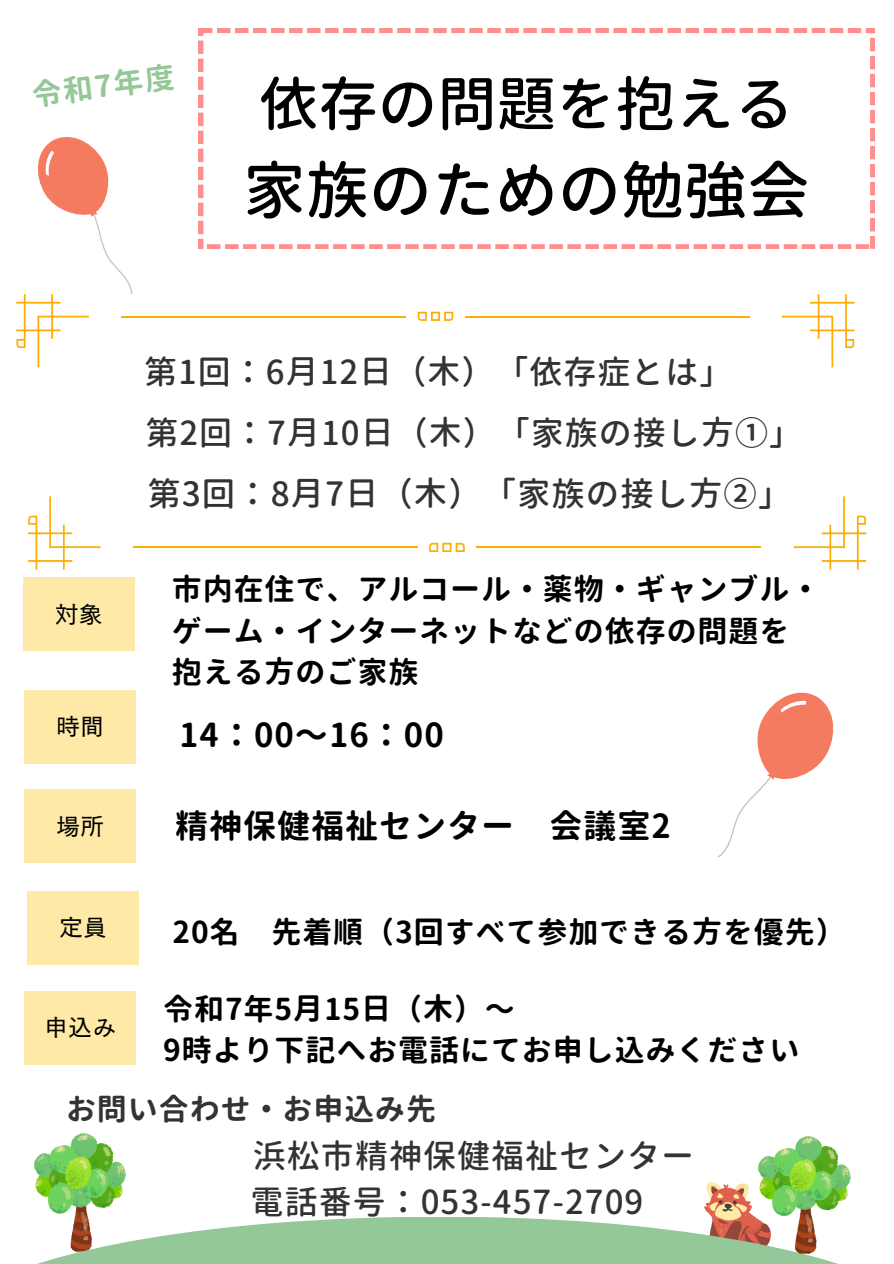
<style>
.page{position:relative;width:894px;height:1264px;background:#fff}
.page>*{position:absolute;margin:0;border:0;box-sizing:border-box;transform-origin:0 0}
.t1{font:500 63px "Gen Jyuu Gothic";color:#000}
.t2{font:500 59.4px "Gen Jyuu Gothic";color:#000}
.t3{font:500 33.45px "Gen Jyuu Gothic";letter-spacing:.03em;color:#333}
.t4{font:500 33px "Gen Jyuu Gothic";letter-spacing:.03em;color:#333}
.t5{font:700 33px "Gen Jyuu Gothic";letter-spacing:.03em;color:#000}
.t6{font:700 30px/41.7px "Gen Jyuu Gothic";letter-spacing:.03em;color:#000}
.t7{font:700 30px "Gen Jyuu Gothic";letter-spacing:.03em;color:#333}
.t8{font:700 30px "Gen Jyuu Gothic";color:#95c899}
.t9{font:24px "Canva Cezanne Pro N M";color:#000}
</style>
<div class="page">
<div style="left:23px;top:577px;width:112px;height:74px;background:#fee9a7"></div>
<img style="left:704px;top:1182px;width:50px;height:34px">
<img style="left:34px;top:1133px;width:92px;height:83px">
<svg style="left:40px;top:1216px;width:795px;height:47px;fill:#95c899"></svg>
<svg style="left:199px;top:29px;width:675px;height:219px"></svg>
<svg style="left:718px;top:692px;width:116px;height:166px"></svg>
<div style="left:24px;top:690px;width:112px;height:73px;background:#fee9a7"></div>
<div style="left:27px;top:891px;width:112px;height:73px;background:#fee9a7"></div>
<div style="left:24px;top:990px;width:112px;height:74px;background:#fee9a7"></div>
<img style="left:758px;top:1136px;width:91px;height:117px">
<svg style="left:16px;top:137px;width:121px;height:230px"></svg>
<svg style="left:781px;top:294px;width:73px;height:73px"></svg>
<svg style="left:417px;top:312px;width:36px;height:9px"></svg>
<hr style="left:122px;top:316px;width:284px;height:1px;background:#fdac00">
<hr style="left:465px;top:316px;width:284px;height:1px;background:#fdac00">
<svg style="left:793px;top:496px;width:73px;height:73px"></svg>
<svg style="left:28px;top:496px;width:73px;height:73px"></svg>
<svg style="left:429px;top:543px;width:35px;height:9px"></svg>
<hr style="left:476px;top:546px;width:284px;height:2px;background:#fdac00">
<hr style="left:133px;top:546px;width:284px;height:2px;background:#fdac00">
<div style="left:24px;top:789px;width:112px;height:74px;background:#fee9a7"></div>
<p class="t8" style="left:29px;top:73px;width:145px;rotate:-7deg">令和7年度</p>
<p class="t2" style="left:259px;top:62px;width:536px">依存の問題を抱える</p>
<p class="t1" style="left:243px;top:146px;width:568px">家族のための勉強会</p>
<p class="t4" style="left:144px;top:348px;width:590px">第1回：6月12日（木）「依存症とは」</p>
<h3 class="t9" style="left:55px;top:601px;width:50px">対象</h3>
<p class="t9" style="left:56px;top:714px;width:50px">時間</p>
<h2 class="t4" style="left:145px;top:409px;width:658px">第2回：7月10日（木）「家族の接し方①」</h2>
<p class="t3" style="left:147px;top:470px;width:645px">第3回：8月7日（木）「家族の接し方②」</p>
<h3 class="t6" style="left:172px;top:567px;width:650px">市内在住で、アルコール・薬物・ギャンブル・ゲーム・インターネットなどの依存の問題を抱える方のご家族</h3>
<h3 class="t5" style="left:179px;top:711px;width:266px">14：00〜16：00</h3>
<h3 class="t9" style="left:56px;top:813px;width:50px">場所</h3>
<p class="t5" style="left:175px;top:802px;width:497px">精神保健福祉センター 会議室2</p>
<h2 class="t9" style="left:59px;top:915px;width:50px">定員</h2>
<h2 class="t9" style="left:44px;top:1014px;width:74px">申込み</h2>
<p class="t6" style="left:172px;top:911px;width:674px">20名 先着順（3回すべて参加できる方を優先）</p>
<h3 class="t6" style="left:163px;top:987px;width:637px">令和7年5月15日（木）〜<br>9時より下記へお電話にてお申し込みください</h3>
<p class="t7" style="left:66px;top:1087px;width:371px">お問い合わせ・お申込み先</p>
<h2 class="t4" style="left:253px;top:1132px;width:442px">浜松市精神保健福祉センター</h2>
<h2 class="t4" style="left:250px;top:1178px;width:394px">電話番号：053-457-2709</h2>
</div>
